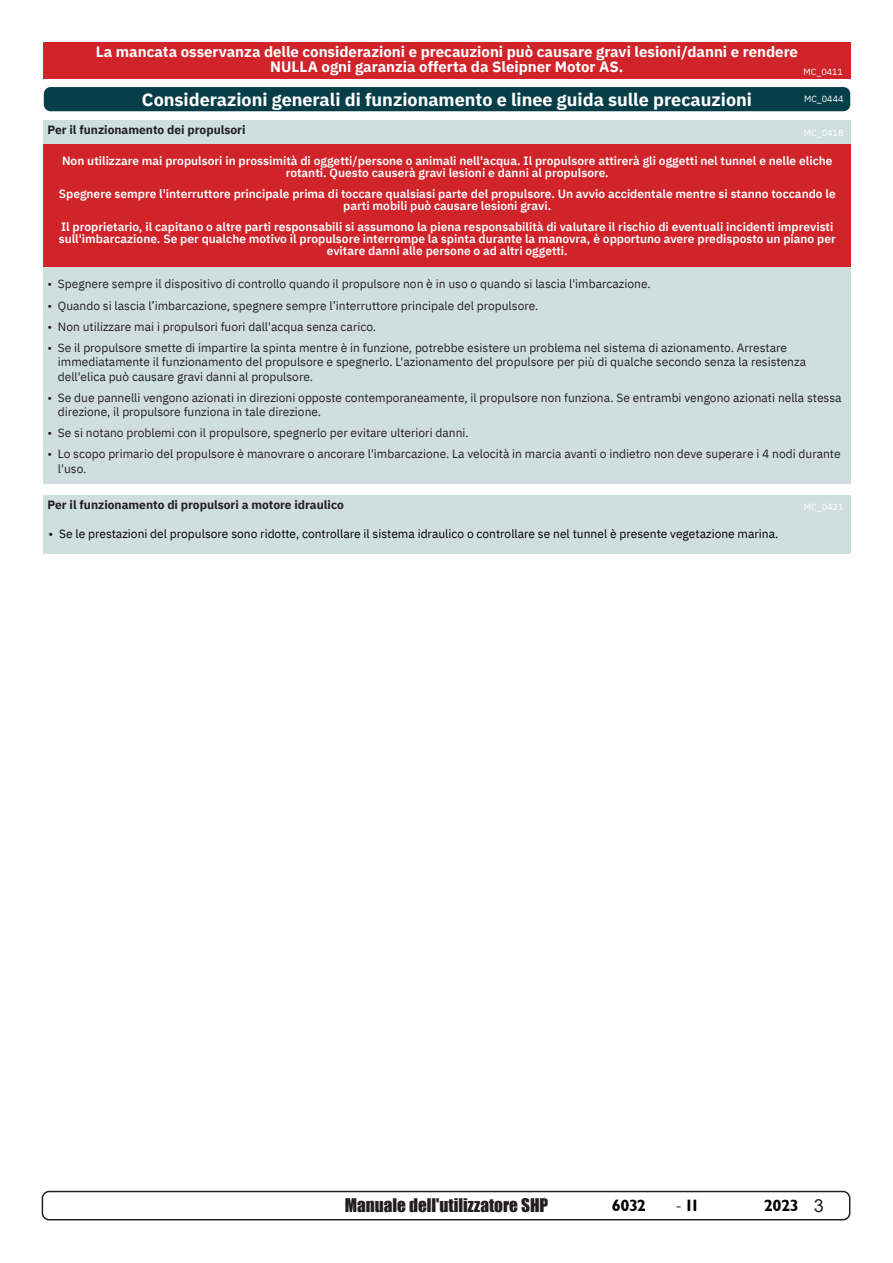
<style>
.page{position:relative;width:893px;height:1263px;background:#fff}
.page>*{position:absolute;margin:0;border:0;box-sizing:border-box;transform-origin:0 0}
.t1{font:700 18px "IBM Plex Sans";color:#fff}
.t2{font:17.25px "Impact";color:#231f20}
.t3{font:16.5px "Garrison Sans BOLD";letter-spacing:-.04em;color:#000}
.t4{font:700 15px/15px "IBM Plex Sans";color:#fff;text-align:center}
.t5{font:12px/14.4px "IBM Plex Sans";color:#231f20}
.t6{font:600 12px/12px "IBM Plex Sans";color:#fff;text-align:center}
.t7{font:12px "IBM Plex Sans";color:#000}
.t8{font:700 12px "IBM Plex Sans";color:#231f20}
.t9{font:9px "IBM Plex Sans";color:#fff}
.s1{font-family:"Minion Pro";font-size:18px;color:#231f20}
.s2{font-family:"Arial";font-size:18px;color:#231f20}
</style>
<div class="page">
<div style="left:42px;top:1191px;width:808px;height:29px;border:2px solid #231f20;border-radius:7px"></div>
<div style="left:43px;top:495px;width:808px;height:58px;background:#cfdfdf"></div>
<div style="left:43px;top:120px;width:808px;height:363px;background:#cfdfdf"></div>
<div style="left:44px;top:144px;width:807px;height:123px;background:#d1232a"></div>
<div style="left:43px;top:43px;width:808px;height:36px;background:#d1232a"></div>
<div style="left:44px;top:87px;width:806px;height:24px;background:#083e48;border-radius:7px"></div>
<p class="t4" style="left:96px;top:43px;width:704px">La mancata osservanza delle considerazioni e precauzioni può causare gravi lesioni/danni e rendere<br>NULLA ogni garanzia offerta da Sleipner Motor AS.</p>
<p class="t9" style="left:804px;top:65px;width:41px">MC_0411</p>
<p class="t1" style="left:142px;top:85px;width:612px">Considerazioni generali di funzionamento e linee guida sulle precauzioni</p>
<p class="t9" style="left:804px;top:92px;width:41px">MC_0444</p>
<p class="t8" style="left:47px;top:120px;width:200px">Per il funzionamento dei propulsori</p>
<p class="t6" style="left:62px;top:154px;width:772px">Non utilizzare mai propulsori in prossimità di oggetti/persone o animali nell'acqua. Il propulsore attirerà gli oggetti nel tunnel e nelle eliche rotanti. Questo causerà gravi lesioni e danni al propulsore.</p>
<p class="t6" style="left:59px;top:187px;width:778px">Spegnere sempre l'interruttore principale prima di toccare qualsiasi parte del propulsore. Un avvio accidentale mentre si stanno toccando le parti mobili può causare lesioni gravi.</p>
<p class="t6" style="left:59px;top:220px;width:778px">Il proprietario, il capitano o altre parti responsabili si assumono la piena responsabilità di valutare il rischio di eventuali incidenti imprevisti sull'imbarcazione. Se per qualche motivo il propulsore interrompe la spinta durante la manovra, è opportuno avere predisposto un piano per evitare danni alle persone o ad altri oggetti.</p>
<p class="t9" style="left:804px;top:126px;width:41px">MC_0418</p>
<p class="t5" style="left:47px;top:276px;width:605px">• Spegnere sempre il dispositivo di controllo quando il propulsore non è in uso o quando si lascia l'imbarcazione.</p>
<p class="t5" style="left:47px;top:297px;width:492px">• Quando si lascia l’imbarcazione, spegnere sempre l’interruttore principale del propulsore.</p>
<p class="t5" style="left:47px;top:318px;width:330px">• Non utilizzare mai i propulsori fuori dall'acqua senza carico.</p>
<p class="t5" style="left:58px;top:339px;width:750px;text-indent:-10px">• Se il propulsore smette di impartire la spinta mentre è in funzione, potrebbe esistere un problema nel sistema di azionamento. Arrestare immediatamente il funzionamento del propulsore e spegnerlo. L'azionamento del propulsore per più di qualche secondo senza la resistenza dell'elica può causare gravi danni al propulsore.</p>
<p class="t5" style="left:58px;top:389px;width:785px;text-indent:-10px">• Se due pannelli vengono azionati in direzioni opposte contemporaneamente, il propulsore non funziona. Se entrambi vengono azionati nella stessa direzione, il propulsore funziona in tale direzione.</p>
<p class="t5" style="left:47px;top:425px;width:423px">• Se si notano problemi con il propulsore, spegnerlo per evitare ulteriori danni.</p>
<p class="t5" style="left:58px;top:446px;width:784px;text-indent:-10px">• Lo scopo primario del propulsore è manovrare o ancorare l'imbarcazione. La velocità in marcia avanti o indietro non deve superare i 4 nodi durante l'uso.</p>
<p class="t8" style="left:48px;top:495px;width:298px">Per il funzionamento di propulsori a motore idraulico</p>
<p class="t9" style="left:804px;top:500px;width:41px">MC_0421</p>
<p class="t7" style="left:49px;top:525px;width:731px">• Se le prestazioni del propulsore sono ridotte, controllare il sistema idraulico o controllare se nel tunnel è presente vegetazione marina.</p>
<h2 class="t2" style="left:345px;top:1192px;width:205px">Manuale dell'utilizzatore SHP</h2>
<h3 class="t3" style="left:612px;top:1196px;width:36px">6032</h3>
<h3 class="t3" style="left:675px;top:1196px;width:26px"><span class="s1">-</span> 11</h3>
<h3 class="t3" style="left:764px;top:1196px;width:61px">2023 <span class="s2">3</span></h3>
</div>
